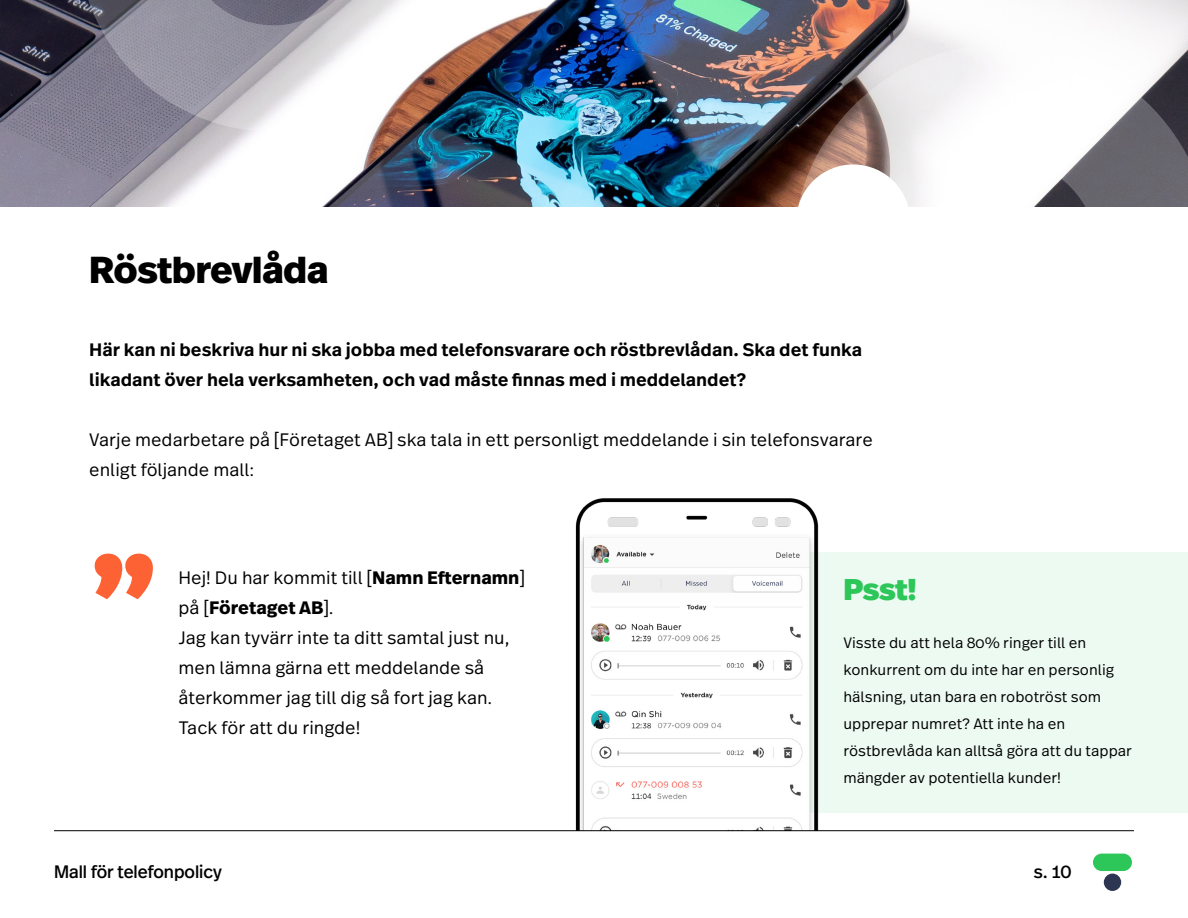
<style>
.page{position:relative;width:1188px;height:918px;background:#fff}
.page>*{position:absolute;margin:0;border:0;box-sizing:border-box;transform-origin:0 0}
.t1{font:900 120px "Real Head Pro";color:#fd6234}
.t2{font:800 37.5px "Real Head Pro";color:#000}
.t3{font:900 30px "Real Head Pro";color:#2dc659}
.t4{font:300 18px/30px "Real Text Pro";color:#000}
.t5{font:600 18px/30px "Real Text Pro";color:#000}
.t6{font:18px "Real Head Pro";color:#000}
.t7{font:300 15px/27px "Real Text Pro";color:#000}
.s1{font-weight:700}
</style>
<div class="page">
<div style="left:828px;top:552px;width:360px;height:261px;background:#edfaf1"></div>
<img style="left:575px;top:499px;width:253px;height:331px">
<hr style="left:54px;top:830px;width:1080px;height:1px;background:#000">
<img style="left:0;top:0;width:1188px;height:207px">
<svg style="left:791px;top:25px;width:397px;height:182px"></svg>
<svg style="left:791px;top:159px;width:125px;height:48px"></svg>
<svg style="left:50px;top:0;width:412px;height:159px"></svg>
<div style="left:1104px;top:874px;width:17px;height:17px;background:#2c3551;border-radius:50%"></div>
<div style="left:1093px;top:854px;width:39px;height:17px;background:#2dc659;border-radius:9px"></div>
<h2 class="t2" style="left:89px;top:242px;width:241px">Röstbrevlåda</h2>
<p class="t5" style="left:89px;top:334px;width:774px">Här kan ni beskriva hur ni ska jobba med telefonsvarare och röstbrevlådan. Ska det funka likadant över hela verksamheten, och vad måste finnas med i meddelandet?</p>
<p class="t4" style="left:89px;top:424px;width:785px">Varje medarbetare på [Företaget AB] ska tala in ett personligt meddelande i sin telefonsvarare enligt följande mall:</p>
<h1 class="t1" style="left:89px;top:514px;width:71px">”</h1>
<p class="t4" style="left:179px;top:562px;width:348px">Hej! Du har kommit till [<span class="s1">Namn Efternamn</span>] på [<span class="s1">Företaget AB</span>].<br>Jag kan tyvärr inte ta ditt samtal just nu, men lämna gärna ett meddelande så återkommer jag till dig så fort jag kan.<br>Tack för att du ringde!</p>
<h3 class="t3" style="left:843px;top:567px;width:75px">Psst!</h3>
<p class="t7" style="left:843px;top:628px;width:290px">Visste du att hela 80% ringer till en konkurrent om du inte har en personlig hälsning, utan bara en robotröst som upprepar numret? Att inte ha en röstbrevlåda kan alltså göra att du tappar mängder av potentiella kunder!</p>
<p class="t6" style="left:54px;top:859px;width:169px">Mall för telefonpolicy</p>
<p class="t6" style="left:1034px;top:859px;width:39px">s. 10</p>
</div>
